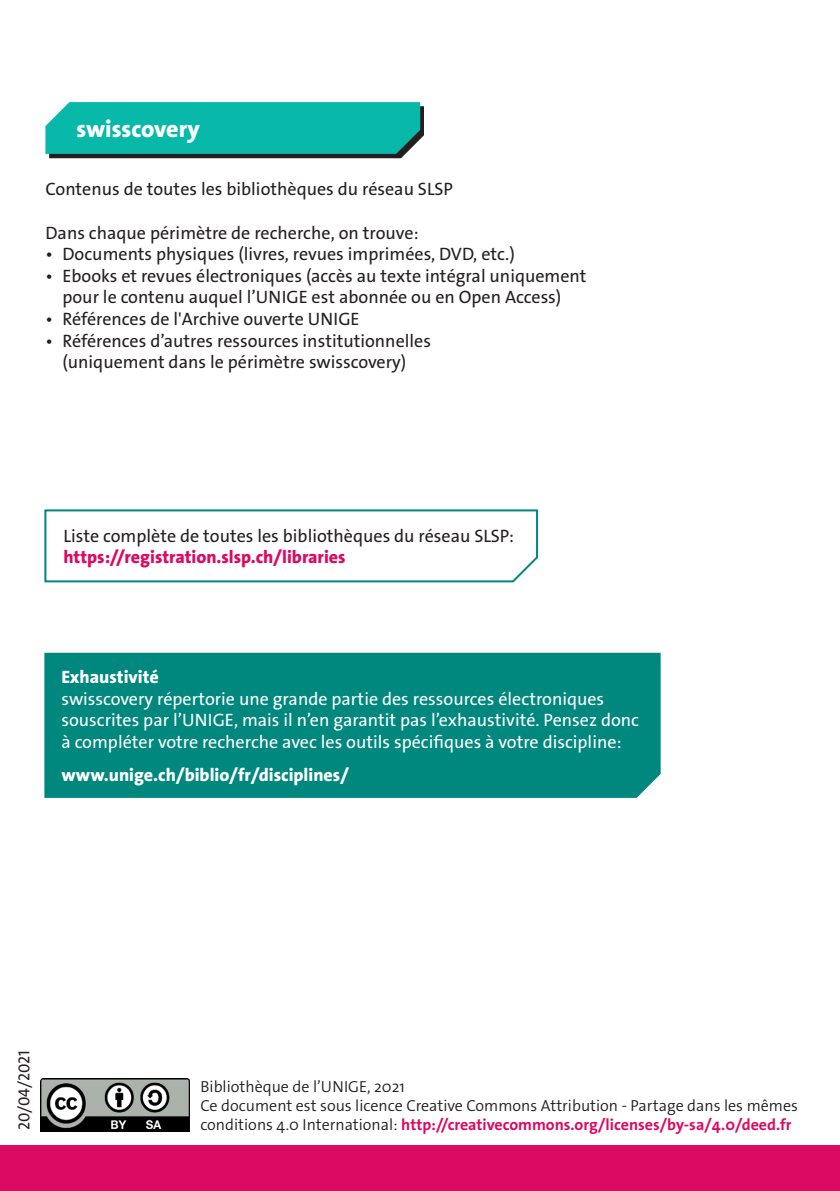
<style>
.page{position:relative;width:840px;height:1191px;background:#fff}
.page>*{position:absolute;margin:0;border:0;box-sizing:border-box;transform-origin:0 0}
.t1{font:800 24px "The Sans Os F";color:#fff}
.t2{font:18px/21.6px "The Sans Os F";color:#231f20;text-align:center}
.t3{font:18px/21.6px "The Sans Os F";color:#fff}
.t4{font:800 18px "The Sans Os F";color:#fff}
.t5{font:800 18px "The Sans Os F";color:#db0a62}
.t6{font:300 16px/19.2px "The Sans Os F";color:#231f20}
.t7{font:700 16px "The Sans Os F";color:#db0a62}
.t8{font:16px "The Sans Os F";color:#231f20}
.s1{font-weight:300;color:#231f20}
</style>
<div class="page">
<img style="left:41px;top:1079px;width:148px;height:52px">
<div style="left:0;top:1145px;width:839px;height:46px;background:#db0a62"></div>
<div style="left:49px;top:106px;width:375px;height:52px;background:#231f20"></div>
<svg style="left:45px;top:102px;width:375px;height:52px;background:#0db8a9"></svg>
<svg style="left:44px;top:509px;width:494px;height:74px"></svg>
<div style="left:44px;top:653px;width:616px;height:145px;background:#00887f"></div>
<h1 class="t1" style="left:76px;top:113px;width:125px">swisscovery</h1>
<p class="t2" style="left:45px;top:179px;width:409px">Contenus de toutes les bibliothèques du réseau SLSP</p>
<p class="t2" style="left:45px;top:222px;width:374px">Dans chaque périmètre de recherche, on trouve:</p>
<p class="t2" style="left:45px;top:243px;width:470px">• Documents physiques (livres, revues imprimées, DVD, etc.)</p>
<p class="t2" style="left:45px;top:265px;width:542px">• Ebooks et revues électroniques (accès au texte intégral uniquement pour le contenu auquel l’UNIGE est abonnée ou en Open Access)</p>
<p class="t2" style="left:45px;top:308px;width:315px">• Références de l'Archive ouverte UNIGE</p>
<p class="t2" style="left:45px;top:330px;width:387px">• Références d’autres ressources institutionnelles (uniquement dans le périmètre swisscovery)</p>
<p class="t2" style="left:63px;top:525px;width:452px">Liste complète de toutes les bibliothèques du réseau SLSP:</p>
<p class="t5" style="left:63px;top:546px;width:283px">https://registration.slsp.ch/libraries</p>
<p class="t4" style="left:61px;top:665px;width:99px">Exhaustivité</p>
<p class="t3" style="left:61px;top:688px;width:579px">swisscovery répertorie une grande partie des ressources électroniques souscrites par l’UNIGE, mais il n’en garantit pas l’exhaustivité. Pensez donc à compléter votre recherche avec les outils spécifiques à votre discipline:</p>
<p class="t4" style="left:61px;top:763px;width:289px">www.unige.ch/biblio/fr/disciplines/</p>
<p class="t8" style="left:14px;top:1130px;width:81px;rotate:-90deg">20/04/2021</p>
<p class="t6" style="left:200px;top:1077px;width:598px">Bibliothèque de l’UNIGE, 2021<br>Ce document est sous licence Creative Commons Attribution - Partage dans les mêmes</p>
<p class="t7" style="left:200px;top:1114px;width:592px"><span class="s1">conditions 4.0 International:</span> http://creativecommons.org/licenses/by-sa/4.0/deed.fr</p>
</div>
